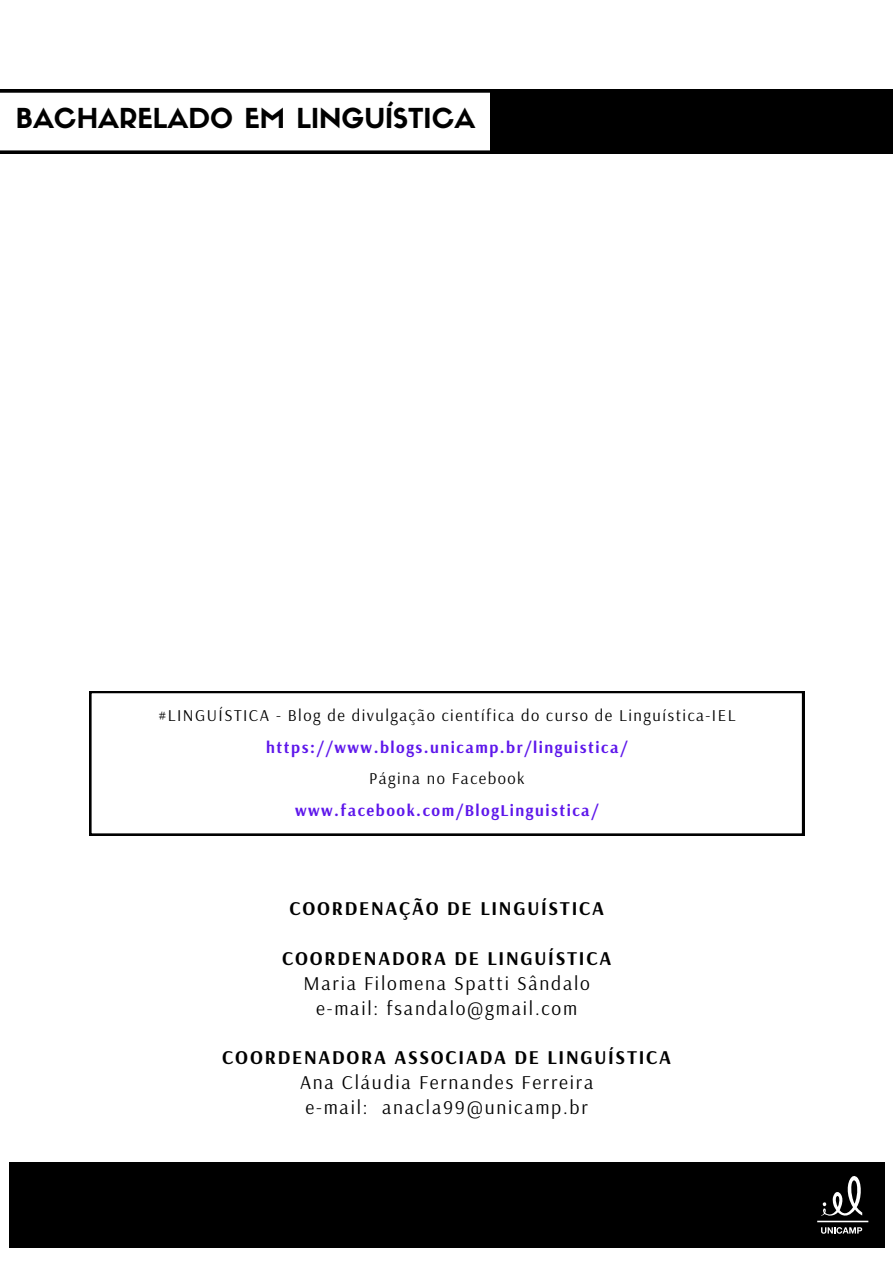
<style>
.page{position:relative;width:893px;height:1264px;background:#fff}
.page>*{position:absolute;margin:0;border:0;box-sizing:border-box;transform-origin:0 0}
.t1{font:27px "Sifonn Basic";color:#000}
.t2{font:19.5px/24.8px "Arsenal";letter-spacing:.09em;color:#000;text-align:center}
.t3{font:700 19.5px "Arsenal";letter-spacing:.09em;color:#000}
.t4{font:16.5px "Arsenal";letter-spacing:.09em;color:#000}
.t5{font:700 16.5px "Arsenal";letter-spacing:.09em;color:#5e17eb}
</style>
<div class="page">
<svg style="left:0;top:89px;width:892px;height:64px"></svg>
<svg style="left:89px;top:691px;width:715px;height:144px"></svg>
<div style="left:9px;top:1162px;width:875px;height:85px;background:#000"></div>
<svg style="left:821px;top:1176px;width:41px;height:40px"></svg>
<svg style="left:821px;top:1227px;width:41px;height:6px"></svg>
<hr style="left:817px;top:1220px;width:51px;height:2px;background:#fff">
<h1 class="t1" style="left:16px;top:108px;width:461px">BACHARELADO EM LINGUÍSTICA</h1>
<p class="t4" style="left:158px;top:705px;width:578px">#LINGUÍSTICA - Blog de divulgação científica do curso de Linguística-IEL</p>
<p class="t5" style="left:266px;top:736px;width:363px">https://www.blogs.unicamp.br/linguistica/</p>
<p class="t4" style="left:369px;top:768px;width:157px">Página no Facebook</p>
<p class="t5" style="left:295px;top:799px;width:305px">www.facebook.com/BlogLinguistica/</p>
<p class="t3" style="left:289px;top:896px;width:316px">COORDENAÇÃO DE LINGUÍSTICA</p>
<p class="t3" style="left:282px;top:945px;width:330px">COORDENADORA DE LINGUÍSTICA</p>
<p class="t2" style="left:303px;top:970px;width:288px">Maria Filomena Spatti Sândalo e-mail: fsandalo@gmail.com</p>
<p class="t3" style="left:222px;top:1044px;width:450px">COORDENADORA ASSOCIADA DE LINGUÍSTICA</p>
<p class="t2" style="left:300px;top:1069px;width:295px;text-align:left">Ana Cláudia Fernandes Ferreira e-mail: anacla99@unicamp.br</p>
</div>
